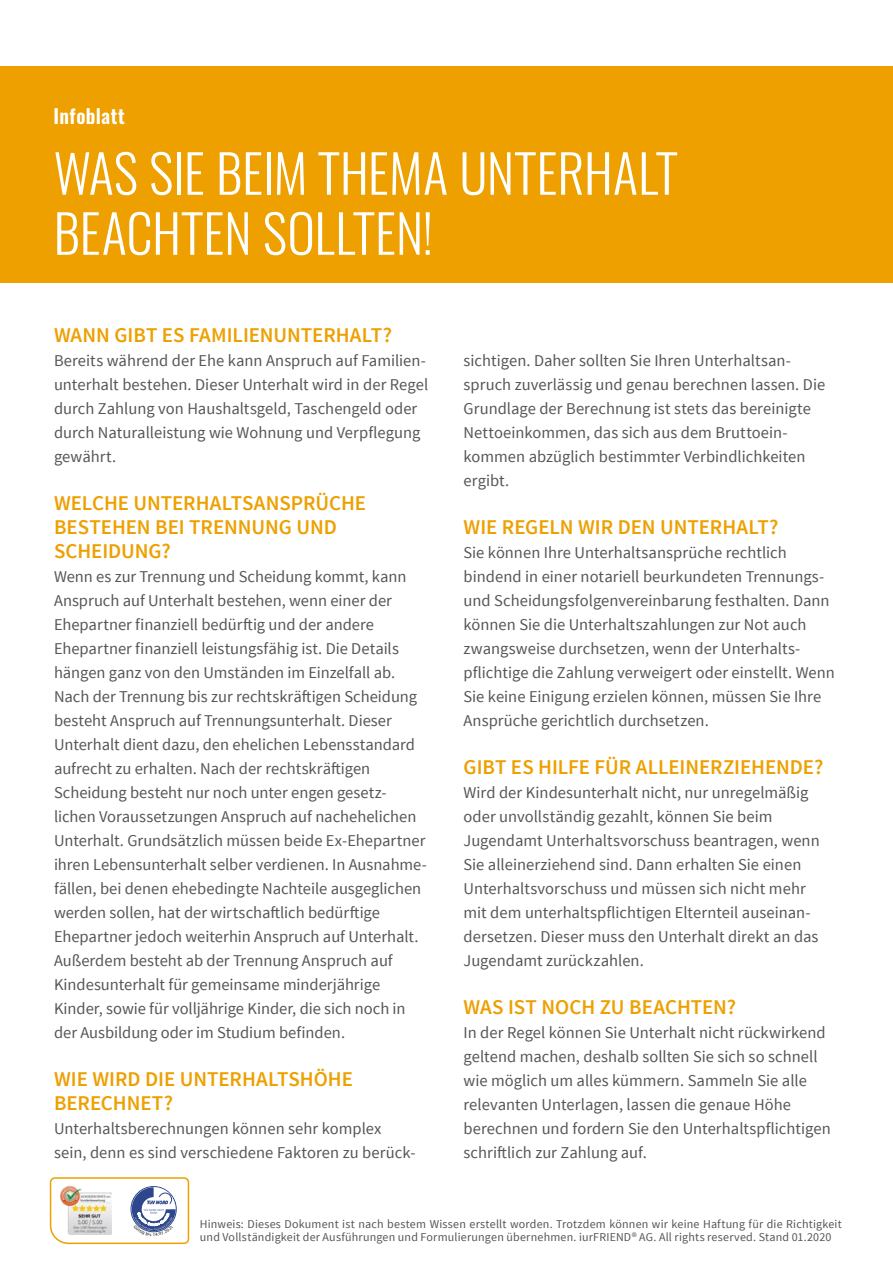
<style>
.page{position:relative;width:893px;height:1263px;background:#fff}
.page>*{position:absolute;margin:0;border:0;box-sizing:border-box;transform-origin:0 0}
.t1{font:300 52.5px/60px "Oswald";color:#fff}
.t2{font:600 21px/24px "Source Sans Pro";color:#eda000}
.t3{font:600 19.5px "Oswald";letter-spacing:.02em;color:#fff}
.t4{font:16.5px/24px "Source Sans Pro";color:#575656}
.t5{font:12px/13.5px "Source Sans Pro";letter-spacing:.015em;color:#575656}
</style>
<div class="page">
<div style="left:0;top:67px;width:893px;height:216px;background:#eda000"></div>
<svg style="left:49px;top:1177px;width:141px;height:68px"></svg>
<p class="t3" style="left:54px;top:103px;width:73px">Infoblatt</p>
<h1 class="t1" style="left:54px;top:144px;width:625px">WAS SIE BEIM THEMA UNTERHALT<br>BEACHTEN SOLLTEN!</h1>
<p class="t2" style="left:54px;top:323px;width:339px">WANN GIBT ES FAMILIENUNTERHALT?</p>
<p class="t4" style="left:54px;top:348px;width:376px">Bereits während der Ehe kann Anspruch auf Familien&shy;unterhalt bestehen. Dieser Unterhalt wird in der Regel durch Zahlung von Haushaltsgeld, Taschengeld oder durch Naturalleistung wie Wohnung und Verpflegung gewährt.</p>
<p class="t2" style="left:54px;top:491px;width:314px">WELCHE UNTERHALTSANSPRÜCHE<br>BESTEHEN BEI TRENNUNG UND<br>SCHEIDUNG?</p>
<p class="t4" style="left:54px;top:564px;width:375px">Wenn es zur Trennung und Scheidung kommt, kann Anspruch auf Unterhalt bestehen, wenn einer der Ehepartner finanziell bedürftig und der andere Ehepartner finanziell leistungsfähig ist. Die Details hängen ganz von den Umständen im Einzelfall ab.<br>Nach der Trennung bis zur rechtskräftigen Scheidung besteht Anspruch auf Trennungsunterhalt. Dieser Unterhalt dient dazu, den ehelichen Lebensstandard aufrecht zu erhalten. Nach der rechtskräftigen Scheidung besteht nur noch unter engen gesetz&shy;lichen Voraussetzungen Anspruch auf nachehelichen Unterhalt. Grundsätzlich müssen beide Ex-Ehepartner ihren Lebensunterhalt selber verdienen. In Ausnahme&shy;fällen, bei denen ehebedingte Nachteile ausgeglichen werden sollen, hat der wirtschaftlich bedürftige Ehepartner jedoch weiterhin Anspruch auf Unterhalt.<br>Außerdem besteht ab der Trennung Anspruch auf Kindesunterhalt für gemeinsame minderjährige Kinder, sowie für volljährige Kinder, die sich noch in der Ausbildung oder im Studium befinden.</p>
<p class="t2" style="left:54px;top:1067px;width:300px">WIE WIRD DIE UNTERHALTSHÖHE<br>BERECHNET?</p>
<p class="t4" style="left:54px;top:1116px;width:363px">Unterhaltsberechnungen können sehr komplex sein, denn es sind verschiedene Faktoren zu berück-</p>
<p class="t4" style="left:463px;top:349px;width:363px">sichtigen. Daher sollten Sie Ihren Unterhaltsan&shy;spruch zuverlässig und genau berechnen lassen. Die Grundlage der Berechnung ist stets das bereinigte Nettoeinkommen, das sich aus dem Bruttoein&shy;kommen abzüglich bestimmter Verbindlichkeiten ergibt.</p>
<p class="t2" style="left:463px;top:516px;width:316px">WIE REGELN WIR DEN UNTERHALT?</p>
<p class="t4" style="left:463px;top:541px;width:373px">Sie können Ihre Unterhaltsansprüche rechtlich bindend in einer notariell beurkundeten Trennungs&shy;und Scheidungsfolgenvereinbarung festhalten. Dann können Sie die Unterhaltszahlungen zur Not auch zwangsweise durchsetzen, wenn der Unterhalts&shy;pflichtige die Zahlung verweigert oder einstellt. Wenn Sie keine Einigung erzielen können, müssen Sie Ihre Ansprüche gerichtlich durchsetzen.</p>
<p class="t2" style="left:463px;top:756px;width:361px">GIBT ES HILFE FÜR ALLEINERZIEHENDE?</p>
<p class="t4" style="left:463px;top:781px;width:358px">Wird der Kindesunterhalt nicht, nur unregelmäßig oder unvollständig gezahlt, können Sie beim Jugendamt Unterhaltsvorschuss beantragen, wenn Sie alleinerziehend sind. Dann erhalten Sie einen Unterhaltsvorschuss und müssen sich nicht mehr mit dem unterhaltspflichtigen Elternteil auseinan&shy;dersetzen. Dieser muss den Unterhalt direkt an das Jugendamt zurückzahlen.</p>
<p class="t2" style="left:463px;top:996px;width:274px">WAS IST NOCH ZU BEACHTEN?</p>
<p class="t4" style="left:463px;top:1021px;width:369px">In der Regel können Sie Unterhalt nicht rückwirkend geltend machen, deshalb sollten Sie sich so schnell wie möglich um alles kümmern. Sammeln Sie alle relevanten Unterlagen, lassen die genaue Höhe berechnen und fordern Sie den Unterhaltspflichtigen schriftlich zur Zahlung auf.</p>
<p class="t5" style="left:200px;top:1217px;width:643px">Hinweis: Dieses Dokument ist nach bestem Wissen erstellt worden. Trotzdem können wir keine Haftung für die Richtigkeit und Vollständigkeit der Ausführungen und Formulierungen übernehmen. iurFRIEND® AG. All rights reserved. Stand 01.2020</p>
</div>
